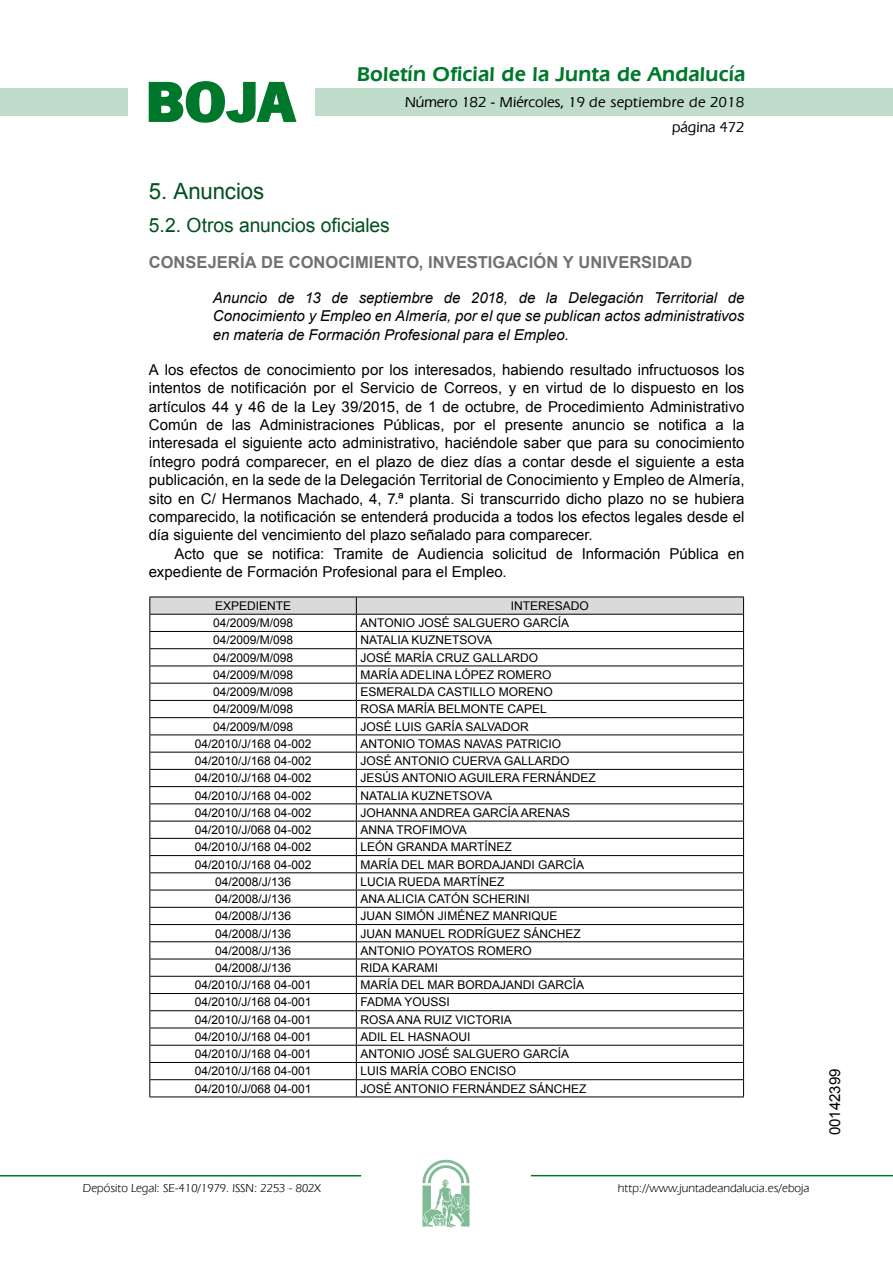
<style>
.page{position:relative;width:893px;height:1263px;background:#fff}
.page>*{position:absolute;margin:0;border:0;box-sizing:border-box;transform-origin:0 0}
.t1{font:700 57.75px "News Got T";color:#00782c;scale:1.14 1}
.t2{font:22.5px "Arial";letter-spacing:-.005em;color:#00501f}
.t3{font:600 21px "Eras IT Cby BT";letter-spacing:.01em;color:#00782c}
.t4{font:19.5px "Arial";letter-spacing:-.005em;color:#00501f}
.t5{font:700 16.5px "Arial";letter-spacing:.005em;color:#707173}
.t6{font:15px/18.3px "Arial";color:#000;text-align:justify}
.t7{font:italic 15px/18px "Arial";color:#000;text-align:justify}
.t8{font:500 15px/24.5px "Eras IT Cby BT";color:#000;text-align:right}
.t9{font:12px "Arial";color:#000}
.t10{font:12px "Eras IT Cby BT";color:#000}
</style>
<div class="page">
<div style="left:315px;top:88px;width:577px;height:28px;background:#bfddca"></div>
<div style="left:0;top:88px;width:128px;height:28px;background:#bfddca"></div>
<hr style="left:0;top:1175px;width:361px;height:2px;background:#00782c">
<svg style="left:422px;top:1159px;width:47px;height:68px"></svg>
<hr style="left:531px;top:1175px;width:361px;height:1px;background:#00782c">
<svg style="left:148px;top:81px;width:149px;height:42px"></svg>
<svg style="left:149px;top:597px;width:595px;height:500px"></svg>
<hr style="left:149px;top:1097px;width:207px;height:1px;background:#000">
<hr style="left:356px;top:1097px;width:388px;height:1px;background:#000">
<h1 class="t1" style="left:145px;top:68px;width:133px">BOJA</h1>
<h3 class="t3" style="left:357px;top:62px;width:390px">Boletín Oficial de la Junta de Andalucía</h3>
<p class="t8" style="left:405px;top:90px;width:341px">Número 182 - Miércoles, 19 de septiembre de 2018 página 472</p>
<h2 class="t2" style="left:149px;top:177px;width:117px">5. Anuncios</h2>
<h3 class="t4" style="left:149px;top:212px;width:242px">5.2. Otros anuncios oficiales</h3>
<h3 class="t5" style="left:149px;top:252px;width:545px">CONSEJERÍA DE CONOCIMIENTO, INVESTIGACIÓN Y UNIVERSIDAD</h3>
<p class="t7" style="left:213px;top:289px;width:533px">Anuncio de 13 de septiembre de 2018, de la Delegación Territorial de Conocimiento y Empleo en Almería, por el que se publican actos administrativos en materia de Formación Profesional para el Empleo.</p>
<p class="t6" style="left:149px;top:361px;width:597px">A los efectos de conocimiento por los interesados, habiendo resultado infructuosos los intentos de notificación por el Servicio de Correos, y en virtud de lo dispuesto en los artículos 44 y 46 de la Ley 39/2015, de 1 de octubre, de Procedimiento Administrativo Común de las Administraciones Públicas, por el presente anuncio se notifica a la interesada el siguiente acto administrativo, haciéndole saber que para su conocimiento íntegro podrá comparecer, en el plazo de diez días a contar desde el siguiente a esta publicación, en la sede de la Delegación Territorial de Conocimiento y Empleo de Almería, sito en C/ Hermanos Machado, 4, 7.ª planta. Si transcurrido dicho plazo no se hubiera comparecido, la notificación se entenderá producida a todos los efectos legales desde el día siguiente del vencimiento del plazo señalado para comparecer.</p>
<p class="t6" style="left:149px;top:544px;width:597px;text-indent:26px">Acto que se notifica: Tramite de Audiencia solicitud de Información Pública en expediente de Formación Profesional para el Empleo.</p>
<p class="t9" style="left:215px;top:598px;width:78px">EXPEDIENTE</p>
<p class="t9" style="left:511px;top:598px;width:80px">INTERESADO</p>
<p class="t9" style="left:213px;top:615px;width:82px">04/2009/M/098</p>
<p class="t9" style="left:360px;top:615px;width:210px">ANTONIO JOSÉ SALGUERO GARCÍA</p>
<p class="t9" style="left:213px;top:632px;width:82px">04/2009/M/098</p>
<p class="t9" style="left:360px;top:632px;width:133px">NATALIA KUZNETSOVA</p>
<p class="t9" style="left:213px;top:650px;width:82px">04/2009/M/098</p>
<p class="t9" style="left:360px;top:650px;width:179px">JOSÉ MARÍA CRUZ GALLARDO</p>
<p class="t9" style="left:213px;top:667px;width:82px">04/2009/M/098</p>
<p class="t9" style="left:360px;top:667px;width:192px">MARÍA ADELINA LÓPEZ ROMERO</p>
<p class="t9" style="left:213px;top:684px;width:82px">04/2009/M/098</p>
<p class="t9" style="left:360px;top:684px;width:194px">ESMERALDA CASTILLO MORENO</p>
<p class="t9" style="left:213px;top:701px;width:82px">04/2009/M/098</p>
<p class="t9" style="left:360px;top:701px;width:188px">ROSA MARÍA BELMONTE CAPEL</p>
<p class="t9" style="left:213px;top:719px;width:82px">04/2009/M/098</p>
<p class="t9" style="left:360px;top:719px;width:170px">JOSÉ LUIS GARÍA SALVADOR</p>
<p class="t9" style="left:195px;top:736px;width:118px">04/2010/J/168 04-002</p>
<p class="t9" style="left:360px;top:736px;width:202px">ANTONIO TOMAS NAVAS PATRICIO</p>
<p class="t9" style="left:195px;top:753px;width:118px">04/2010/J/168 04-002</p>
<p class="t9" style="left:360px;top:753px;width:210px">JOSÉ ANTONIO CUERVA GALLARDO</p>
<p class="t9" style="left:195px;top:770px;width:118px">04/2010/J/168 04-002</p>
<p class="t9" style="left:360px;top:770px;width:237px">JESÚS ANTONIO AGUILERA FERNÁNDEZ</p>
<p class="t9" style="left:195px;top:788px;width:118px">04/2010/J/168 04-002</p>
<p class="t9" style="left:360px;top:788px;width:133px">NATALIA KUZNETSOVA</p>
<p class="t9" style="left:195px;top:805px;width:118px">04/2010/J/168 04-002</p>
<p class="t9" style="left:360px;top:805px;width:211px">JOHANNA ANDREA GARCÍA ARENAS</p>
<p class="t9" style="left:195px;top:822px;width:118px">04/2010/J/068 04-002</p>
<p class="t9" style="left:360px;top:822px;width:108px">ANNA TROFIMOVA</p>
<p class="t9" style="left:195px;top:839px;width:118px">04/2010/J/168 04-002</p>
<p class="t9" style="left:360px;top:839px;width:153px">LEÓN GRANDA MARTÍNEZ</p>
<p class="t9" style="left:195px;top:857px;width:118px">04/2010/J/168 04-002</p>
<p class="t9" style="left:360px;top:857px;width:225px">MARÍA DEL MAR BORDAJANDI GARCÍA</p>
<p class="t9" style="left:215px;top:874px;width:78px">04/2008/J/136</p>
<p class="t9" style="left:360px;top:874px;width:145px">LUCIA RUEDA MARTÍNEZ</p>
<p class="t9" style="left:215px;top:891px;width:78px">04/2008/J/136</p>
<p class="t9" style="left:360px;top:891px;width:171px">ANA ALICIA CATÓN SCHERINI</p>
<p class="t9" style="left:215px;top:908px;width:78px">04/2008/J/136</p>
<p class="t9" style="left:360px;top:908px;width:198px">JUAN SIMÓN JIMÉNEZ MANRIQUE</p>
<p class="t9" style="left:215px;top:925px;width:78px">04/2008/J/136</p>
<p class="t9" style="left:360px;top:925px;width:222px">JUAN MANUEL RODRÍGUEZ SÁNCHEZ</p>
<p class="t9" style="left:215px;top:943px;width:78px">04/2008/J/136</p>
<p class="t9" style="left:360px;top:943px;width:173px">ANTONIO POYATOS ROMERO</p>
<p class="t9" style="left:215px;top:960px;width:78px">04/2008/J/136</p>
<p class="t9" style="left:360px;top:960px;width:79px">RIDA KARAMI</p>
<p class="t9" style="left:195px;top:977px;width:118px">04/2010/J/168 04-001</p>
<p class="t9" style="left:360px;top:977px;width:225px">MARÍA DEL MAR BORDAJANDI GARCÍA</p>
<p class="t9" style="left:195px;top:994px;width:118px">04/2010/J/168 04-001</p>
<p class="t9" style="left:360px;top:994px;width:91px">FADMA YOUSSI</p>
<p class="t9" style="left:195px;top:1012px;width:118px">04/2010/J/168 04-001</p>
<p class="t9" style="left:360px;top:1012px;width:153px">ROSA ANA RUIZ VICTORIA</p>
<p class="t9" style="left:195px;top:1029px;width:118px">04/2010/J/168 04-001</p>
<p class="t9" style="left:360px;top:1029px;width:111px">ADIL EL HASNAOUI</p>
<p class="t9" style="left:195px;top:1046px;width:118px">04/2010/J/168 04-001</p>
<p class="t9" style="left:360px;top:1046px;width:210px">ANTONIO JOSÉ SALGUERO GARCÍA</p>
<p class="t9" style="left:195px;top:1063px;width:118px">04/2010/J/168 04-001</p>
<p class="t9" style="left:360px;top:1063px;width:157px">LUIS MARÍA COBO ENCISO</p>
<p class="t9" style="left:195px;top:1081px;width:118px">04/2010/J/068 04-001</p>
<p class="t9" style="left:360px;top:1081px;width:227px">JOSÉ ANTONIO FERNÁNDEZ SÁNCHEZ</p>
<p class="t10" style="left:83px;top:1181px;width:239px">Depósito Legal: SE-410/1979. ISSN: 2253 - 802X</p>
<p class="t10" style="left:618px;top:1181px;width:193px">http://www.juntadeandalucia.es/eboja</p>
<p class="t6" style="left:825px;top:1135px;width:68px;rotate:-90deg">00142399</p>
</div>
